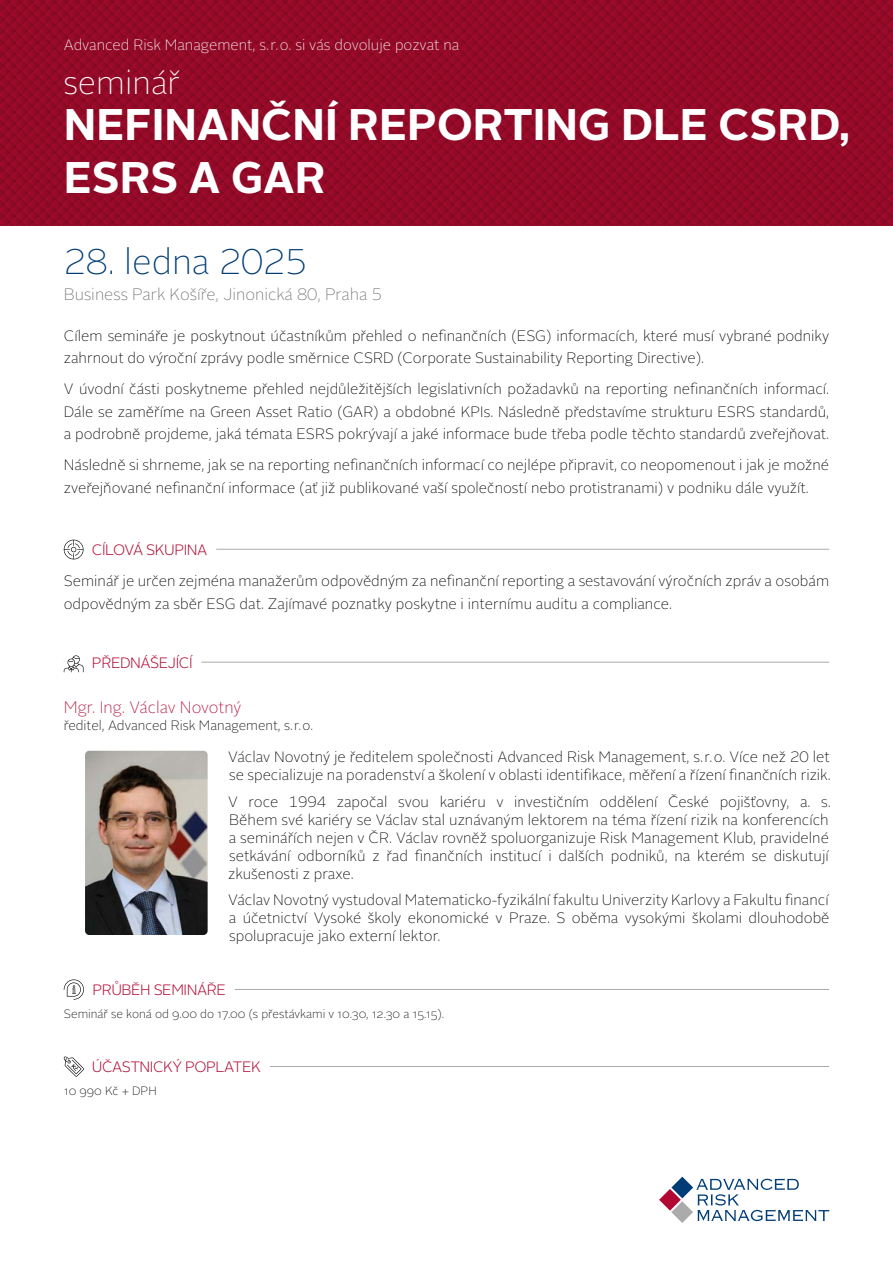
<style>
.page{position:relative;width:893px;height:1263px;background:#fff}
.page>*{position:absolute;margin:0;border:0;box-sizing:border-box;transform-origin:0 0}
.t1{font:700 44.25px/53.1px "Alright Sans";color:#fff}
.t2{font:100 35.55px "Alright Sans";color:#003c76}
.t3{font:100 33px "Alright Sans";color:#fff}
.t4{font:100 16.5px "Alright Sans";color:#706f6f}
.t5{font:100 16.5px "Alright Sans";color:#b10933}
.t6{font:100 15px/18px "Alright Sans";color:#000}
.t7{font:300 15px "Alright Sans";letter-spacing:-.03em;color:#b10933}
.t8{font:100 15px "Alright Sans";color:#fff}
.t9{font:100 13.5px "Alright Sans";color:#000}
.t10{font:100 12px "Alright Sans";color:#000}
</style>
<div class="page">
<img style="left:0;top:0;width:893px;height:225px">
<hr style="left:64px;top:549px;width:765px;height:1px;background:#acabab">
<div style="left:64px;top:547px;width:152px;height:10px;background:#fff"></div>
<svg style="left:64px;top:540px;width:20px;height:19px"></svg>
<hr style="left:64px;top:662px;width:765px;height:1px;background:#acabab">
<div style="left:64px;top:659px;width:137px;height:11px;background:#fff"></div>
<svg style="left:64px;top:655px;width:20px;height:17px"></svg>
<img style="left:85px;top:751px;width:123px;height:184px">
<svg style="left:659px;top:1177px;width:170px;height:46px"></svg>
<hr style="left:64px;top:989px;width:765px;height:1px;background:#acabab">
<div style="left:64px;top:987px;width:171px;height:10px;background:#fff"></div>
<svg style="left:64px;top:979px;width:20px;height:20px"></svg>
<hr style="left:64px;top:1066px;width:765px;height:1px;background:#acabab">
<div style="left:64px;top:1064px;width:206px;height:10px;background:#fff"></div>
<svg style="left:64px;top:1056px;width:20px;height:21px"></svg>
<p class="t8" style="left:64px;top:34px;width:397px">Advanced Risk Management, s. r. o. si vás dovoluje pozvat na</p>
<h3 class="t3" style="left:63px;top:60px;width:118px">seminář</h3>
<h1 class="t1" style="left:64px;top:98px;width:788px">NEFINANČNÍ REPORTING DLE CSRD,<br>ESRS A GAR</h1>
<h2 class="t2" style="left:64px;top:238px;width:245px">28. ledna 2025</h2>
<p class="t4" style="left:64px;top:283px;width:320px">Business Park Košíře, Jinonická 80, Praha 5</p>
<p class="t6" style="left:64px;top:325px;width:767px;line-height:22.5px">Cílem semináře je poskytnout účastníkům přehled o nefinančních (ESG) informacích, které musí vybrané podniky zahrnout do výroční zprávy podle směrnice CSRD (Corporate Sustainability Reporting Directive).</p>
<p class="t6" style="left:64px;top:378px;width:767px;line-height:22.5px;text-align:justify">V úvodní části poskytneme přehled nejdůležitějších legislativních požadavků na reporting nefinančních informací.<br>Dále se zaměříme na Green Asset Ratio (GAR) a obdobné KPIs. Následně představíme strukturu ESRS standardů, a podrobně projdeme, jaká témata ESRS pokrývají a jaké informace bude třeba podle těchto standardů zveřejňovat.</p>
<p class="t6" style="left:64px;top:454px;width:767px;line-height:22.5px">Následně si shrneme, jak se na reporting nefinančních informací co nejlépe připravit, co neopomenout i jak je možné zveřejňované nefinanční informace (ať již publikované vaší společností nebo protistranami) v podniku dále využít.</p>
<p class="t7" style="left:92px;top:540px;width:117px">CÍLOVÁ SKUPINA</p>
<p class="t6" style="left:64px;top:570px;width:767px;line-height:22.5px">Seminář je určen zejména manažerům odpovědným za nefinanční reporting a sestavování výročních zpráv a osobám odpovědným za sběr ESG dat. Zajímavé poznatky poskytne i internímu auditu a compliance.</p>
<p class="t7" style="left:92px;top:653px;width:102px">PŘEDNÁŠEJÍCÍ</p>
<p class="t5" style="left:64px;top:696px;width:179px">Mgr. Ing. Václav Novotný</p>
<p class="t9" style="left:64px;top:716px;width:251px">ředitel, Advanced Risk Management, s. r. o.</p>
<p class="t6" style="left:228px;top:748px;width:604px">Václav Novotný je ředitelem společnosti Advanced Risk Management, s. r. o. Více než 20 let se specializuje na poradenství a školení v oblasti identifikace, měření a řízení finančních rizik.</p>
<p class="t6" style="left:228px;top:793px;width:604px">V roce 1994 započal svou kariéru v investičním oddělení České pojišťovny, a. s.<br>Během své kariéry se Václav stal uznávaným lektorem na téma řízení rizik na konferencích a seminářích nejen v ČR. Václav rovněž spoluorganizuje Risk Management Klub, pravidelné setkávání odborníků z řad finančních institucí i dalších podniků, na kterém se diskutují zkušenosti z praxe.</p>
<p class="t6" style="left:228px;top:891px;width:603px;text-align:justify">Václav Novotný vystudoval Matematicko-fyzikální fakultu Univerzity Karlovy a Fakultu financí a účetnictví Vysoké školy ekonomické v Praze. S oběma vysokými školami dlouhodobě spolupracuje jako externí lektor.</p>
<p class="t7" style="left:92px;top:980px;width:135px">PRŮBĚH SEMINÁŘE</p>
<p class="t10" style="left:64px;top:1006px;width:382px">Seminář se koná od 9.00 do 17.00 (s přestávkami v 10.30, 12.30 a 15.15).</p>
<p class="t7" style="left:92px;top:1057px;width:171px">ÚČASTNICKÝ POPLATEK</p>
<p class="t10" style="left:64px;top:1083px;width:95px">10 990 Kč + DPH</p>
</div>
